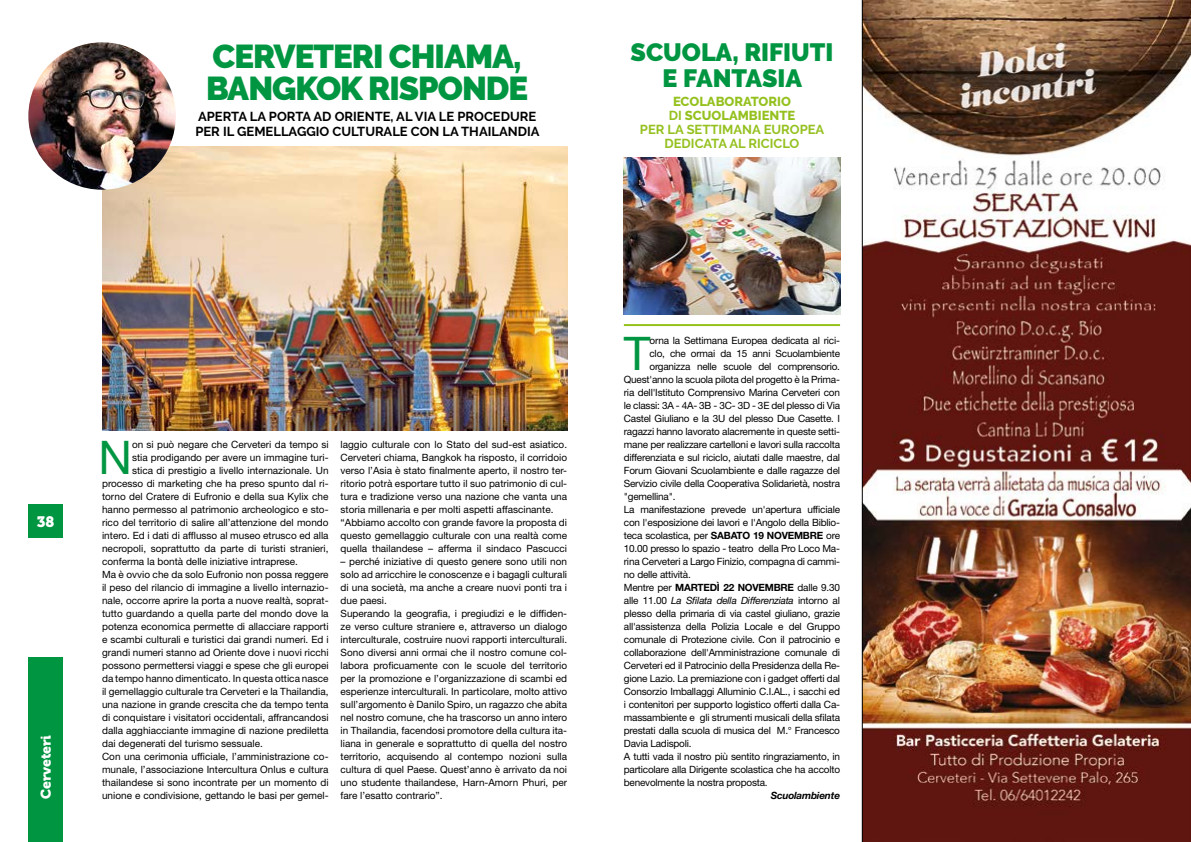
<style>
.page{position:relative;width:1191px;height:842px;background:#fff}
.page>*{position:absolute;margin:0;border:0;box-sizing:border-box;transform-origin:0 0}
.t1{font:46.4px "Helvetica Neue LT Std";color:#009641}
.t2{font:900 33px/32px "Raleway";letter-spacing:-.03em;color:#009641}
.t3{font:900 25px/26px "Raleway";color:#009641;text-align:center}
.t4{font:15px "Museo 900";color:#fff}
.t5{font:14px "Museo 900";color:#fff}
.t6{font:700 13px/15px "Raleway";color:#000}
.t7{font:700 13px/14px "Raleway";color:#95c11f;text-align:center}
.t8{font:10px/13px "Helvetica Neue LT Std";color:#000}
.t9{font:10px "Helvetica Neue LT Std";letter-spacing:-.02em;color:#000}
.t10{font:italic 10px "Helvetica Neue LT Std";letter-spacing:-.02em;color:#000}
.t11{font:italic 700 10px "Helvetica Neue LT Std";letter-spacing:-.02em;color:#000}
.s1{font-weight:800}
.s2{font-weight:700}
.s3{font-style:normal}
</style>
<div class="page">
<img style="left:862px;top:0;width:329px;height:842px">
<div style="left:28px;top:505px;width:35px;height:33px;background:#009641"></div>
<div style="left:28px;top:658px;width:35px;height:184px;background:#009641"></div>
<img style="left:102px;top:146px;width:465px;height:285px">
<img style="left:28px;top:42px;width:148px;height:148px;border-radius:74px">
<hr style="left:624px;top:324px;width:216px;height:2px;background:#95c11f">
<img style="left:624px;top:157px;width:216px;height:158px">
<h2 class="t2" style="left:206px;top:40px;width:324px">CERVETERI CHIAMA,<br>BANGKOK RISPONDE</h2>
<h3 class="t6" style="left:195px;top:109px;width:346px">APERTA LA PORTA AD ORIENTE, AL VIA LE PROCEDURE<br>PER IL GEMELLAGGIO CULTURALE CON LA THAILANDIA</h3>
<h3 class="t3" style="left:630px;top:39px;width:204px">SCUOLA, RIFIUTI<br>E FANTASIA</h3>
<h3 class="t7" style="left:640px;top:94px;width:186px"><span class="s1">ECOLABORATORIO<br></span>DI <span class="s1">SCUOLAMBIENTE<br></span>PER LA SETTIMANA EUROPEA<br>DEDICATA AL RICICLO</h3>
<h3 class="t4" style="left:37px;top:513px;width:19px">38</h3>
<h3 class="t5" style="left:38px;top:799px;width:66px;rotate:-90deg">Cerveteri</h3>
<h1 class="t1" style="left:98px;top:429px;width:35px">N</h1>
<p class="t8" style="left:132px;top:437px;width:198px">on si può negare che Cerveteri da tempo si</p>
<p class="t8" style="left:132px;top:450px;width:198px">stia prodigando per avere un immagine turi-</p>
<p class="t8" style="left:132px;top:463px;width:198px">stica di prestigio a livello internazionale. Un</p>
<p class="t8" style="left:102px;top:476px;width:228px">processo di marketing che ha preso spunto dal ri-</p>
<p class="t8" style="left:102px;top:489px;width:228px">torno del Cratere di Eufronio e della sua Kylix che</p>
<p class="t8" style="left:102px;top:502px;width:228px">hanno permesso al patrimonio archeologico e sto-</p>
<p class="t8" style="left:102px;top:515px;width:228px">rico del territorio di salire all’attenzione del mondo</p>
<p class="t8" style="left:102px;top:528px;width:228px">intero. Ed i dati di afflusso al museo etrusco ed alla</p>
<p class="t8" style="left:102px;top:541px;width:228px">necropoli, soprattutto da parte di turisti stranieri,</p>
<p class="t8" style="left:102px;top:554px;width:197px">conferma la bontà delle iniziative intraprese.</p>
<p class="t8" style="left:102px;top:567px;width:228px">Ma è ovvio che da solo Eufronio non possa reggere</p>
<p class="t8" style="left:102px;top:580px;width:228px">il peso del rilancio di immagine a livello internazio-</p>
<p class="t8" style="left:102px;top:593px;width:228px">nale, occorre aprire la porta a nuove realtà, soprat-</p>
<p class="t8" style="left:102px;top:606px;width:228px">tutto guardando a quella parte del mondo dove la</p>
<p class="t8" style="left:102px;top:619px;width:228px">potenza economica permette di allacciare rapporti</p>
<p class="t8" style="left:102px;top:632px;width:228px">e scambi culturali e turistici dai grandi numeri. Ed i</p>
<p class="t8" style="left:102px;top:645px;width:228px">grandi numeri stanno ad Oriente dove i nuovi ricchi</p>
<p class="t8" style="left:102px;top:658px;width:228px">possono permettersi viaggi e spese che gli europei</p>
<p class="t8" style="left:102px;top:671px;width:228px">da tempo hanno dimenticato. In questa ottica nasce</p>
<p class="t8" style="left:102px;top:684px;width:228px">il gemellaggio culturale tra Cerveteri e la Thailandia,</p>
<p class="t8" style="left:102px;top:697px;width:228px">una nazione in grande crescita che da tempo tenta</p>
<p class="t8" style="left:102px;top:710px;width:228px">di conquistare i visitatori occidentali, affrancandosi</p>
<p class="t8" style="left:102px;top:723px;width:228px">dalla agghiacciante immagine di nazione prediletta</p>
<p class="t8" style="left:102px;top:736px;width:162px">dai degenerati del turismo sessuale.</p>
<p class="t8" style="left:102px;top:749px;width:228px">Con una cerimonia ufficiale, l’amministrazione co-</p>
<p class="t8" style="left:102px;top:762px;width:228px">munale, l’associazione Intercultura Onlus e cultura</p>
<p class="t8" style="left:102px;top:775px;width:228px">thailandese si sono incontrate per un momento di</p>
<p class="t8" style="left:102px;top:788px;width:228px">unione e condivisione, gettando le basi per gemel-</p>
<p class="t8" style="left:340px;top:437px;width:228px">laggio culturale con lo Stato del sud-est asiatico.<br>Cerveteri chiama, Bangkok ha risposto, il corridoio verso l’Asia è stato finalmente aperto, il nostro ter&shy;ritorio potrà esportare tutto il suo patrimonio di cul&shy;tura e tradizione verso una nazione che vanta una storia millenaria e per molti aspetti affascinante. “Abbiamo accolto con grande favore la proposta di questo gemellaggio culturale con una realtà come quella thailandese – afferma il sindaco Pascucci</p>
<p class="t8" style="left:340px;top:554px;width:228px">– perché iniziative di questo genere sono utili non solo ad arricchire le conoscenze e i bagagli culturali di una società, ma anche a creare nuovi ponti tra i due paesi.<br>Superando la geografia, i pregiudizi e le diffiden&shy;ze verso culture straniere e, attraverso un dialogo interculturale, costruire nuovi rapporti interculturali.<br>Sono diversi anni ormai che il nostro comune col&shy;labora proficuamente con le scuole del territorio per la promozione e l’organizzazione di scambi ed esperienze interculturali. In particolare, molto attivo sull’argomento è Danilo Spiro, un ragazzo che abita nel nostro comune, che ha trascorso un anno intero in Thailandia, facendosi promotore della cultura ita&shy;liana in generale e soprattutto di quella del nostro territorio, acquisendo al contempo nozioni sulla cultura di quel Paese. Quest’anno è arrivato da noi uno studente thailandese, Harn-Amorn Phuri, per fare l’esatto contrario”.</p>
<h1 class="t1" style="left:624px;top:326px;width:28px">T</h1>
<p class="t9" style="left:649px;top:335px;width:192px">orna la Settimana Europea dedicata al rici-</p>
<p class="t9" style="left:649px;top:348px;width:192px">clo, che ormai da 15 anni Scuolambiente</p>
<p class="t9" style="left:649px;top:361px;width:192px">organizza nelle scuole del comprensorio.</p>
<p class="t9" style="left:624px;top:374px;width:218px">Quest'anno la scuola pilota del progetto è la Prima-</p>
<p class="t9" style="left:624px;top:387px;width:218px">ria dell'Istituto Comprensivo Marina Cerveteri con</p>
<p class="t9" style="left:624px;top:400px;width:218px">le classi: 3A - 4A- 3B - 3C- 3D - 3E del plesso di Via</p>
<p class="t9" style="left:624px;top:413px;width:218px">Castel Giuliano e la 3U del plesso Due Casette. I</p>
<p class="t9" style="left:624px;top:426px;width:218px">ragazzi hanno lavorato alacremente in queste setti-</p>
<p class="t9" style="left:624px;top:439px;width:218px">mane per realizzare cartelloni e lavori sulla raccolta</p>
<p class="t9" style="left:624px;top:452px;width:218px">differenziata e sul riciclo, aiutati dalle maestre, dal</p>
<p class="t9" style="left:624px;top:465px;width:218px">Forum Giovani Scuolambiente e dalle ragazze del</p>
<p class="t9" style="left:624px;top:478px;width:218px">Servizio civile della Cooperativa Solidarietà, nostra</p>
<p class="t9" style="left:624px;top:491px;width:53px">"gemellina".</p>
<p class="t9" style="left:624px;top:504px;width:218px">La manifestazione prevede un'apertura ufficiale</p>
<p class="t9" style="left:624px;top:517px;width:218px">con l'esposizione dei lavori e l'Angolo della Biblio-</p>
<p class="t9" style="left:624px;top:530px;width:218px">teca scolastica, per <span class="s2">SABATO 19 NOVEMBRE</span> ore</p>
<p class="t9" style="left:624px;top:543px;width:218px">10.00 presso lo spazio - teatro della Pro Loco Ma-</p>
<p class="t9" style="left:624px;top:556px;width:218px">rina Cerveteri a Largo Finizio, compagna di cammi-</p>
<p class="t9" style="left:624px;top:569px;width:68px">no delle attività.</p>
<p class="t9" style="left:624px;top:582px;width:218px">Mentre per <span class="s2">MARTEDÌ 22 NOVEMBRE</span> dalle 9.30</p>
<p class="t10" style="left:624px;top:595px;width:218px"><span class="s3">alle 11.00</span> La Sfilata della Differenziata <span class="s3">intorno al</span></p>
<p class="t9" style="left:624px;top:608px;width:218px">plesso della primaria di via castel giuliano, grazie</p>
<p class="t9" style="left:624px;top:621px;width:218px">all'assistenza della Polizia Locale e del Gruppo</p>
<p class="t9" style="left:624px;top:634px;width:218px">comunale di Protezione civile. Con il patrocinio e</p>
<p class="t9" style="left:624px;top:647px;width:218px">collaborazione dell'Amministrazione comunale di</p>
<p class="t9" style="left:624px;top:660px;width:218px">Cerveteri ed il Patrocinio della Presidenza della Re-</p>
<p class="t9" style="left:624px;top:673px;width:218px">gione Lazio. La premiazione con i gadget offerti dal</p>
<p class="t9" style="left:624px;top:686px;width:218px">Consorzio Imballaggi Alluminio C.I.AL., i sacchi ed</p>
<p class="t9" style="left:624px;top:699px;width:218px">i contenitori per supporto logistico offerti dalla Ca-</p>
<p class="t9" style="left:624px;top:712px;width:218px">massambiente e gli strumenti musicali della sfilata</p>
<p class="t9" style="left:624px;top:725px;width:218px">prestati dalla scuola di musica del M.° Francesco</p>
<p class="t9" style="left:624px;top:738px;width:69px">Davia Ladispoli.</p>
<p class="t9" style="left:624px;top:751px;width:218px">A tutti vada il nostro più sentito ringraziamento, in</p>
<p class="t9" style="left:624px;top:764px;width:218px">particolare alla Dirigente scolastica che ha accolto</p>
<p class="t9" style="left:624px;top:777px;width:145px">benevolmente la nostra proposta.</p>
<p class="t11" style="left:771px;top:790px;width:71px">Scuolambiente</p>
</div>
